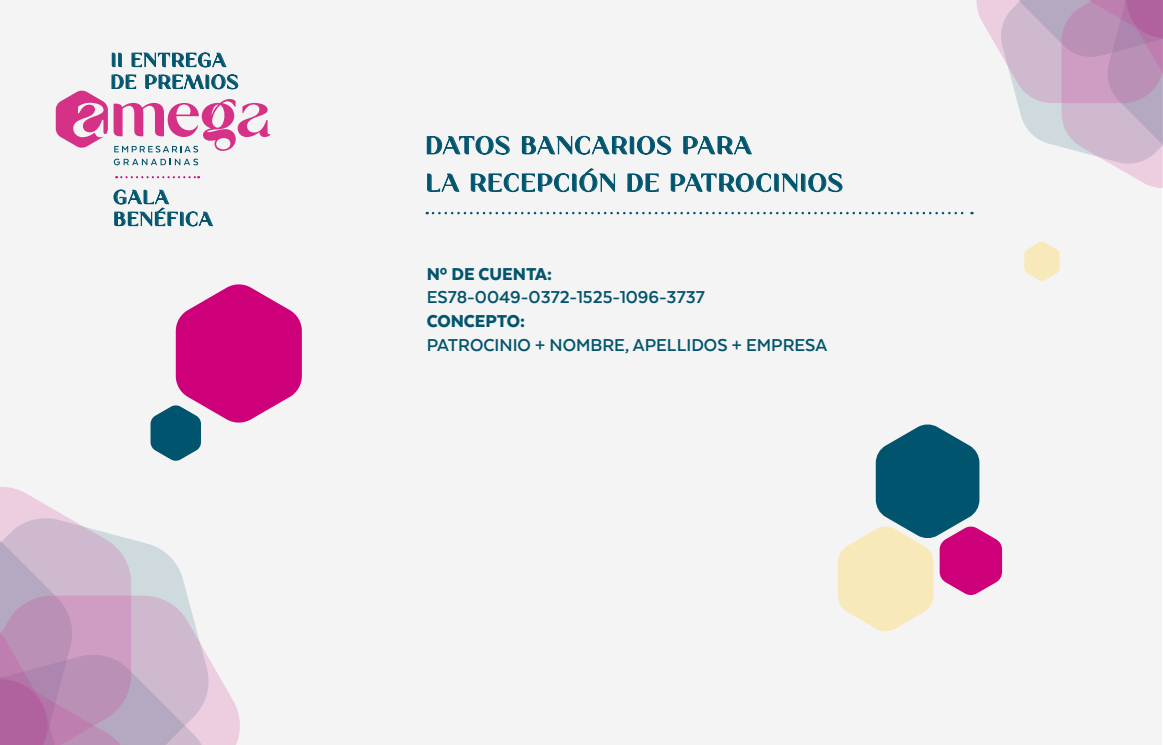
<style>
.page{position:relative;width:1163px;height:745px;background:#fff}
.page>*{position:absolute;margin:0;border:0;box-sizing:border-box;transform-origin:0 0}
.t1{font:31.12px/37.4px "Monea Alegante";letter-spacing:.05em;color:#00546d}
.t2{font:24.38px/21.9px "Monea Alegante";letter-spacing:.05em;color:#00546d}
.t3{font:700 19.88px "Texta Alt";color:#03546d}
.t4{font:900 19.88px "Texta Alt";color:#03546d}
</style>
<div class="page">
<div style="left:0;top:0;width:1161px;height:744px;background:#f4f4f4"></div>
<svg style="left:427px;top:212px;width:545px;height:2px"></svg>
<svg style="left:427px;top:136px;width:83px;height:19px"></svg>
<svg style="left:522px;top:136px;width:149px;height:19px"></svg>
<svg style="left:683px;top:136px;width:69px;height:18px"></svg>
<svg style="left:427px;top:173px;width:32px;height:19px"></svg>
<svg style="left:471px;top:168px;width:144px;height:24px"></svg>
<svg style="left:627px;top:173px;width:31px;height:19px"></svg>
<svg style="left:671px;top:173px;width:171px;height:19px"></svg>
<svg style="left:1024px;top:242px;width:35px;height:39px"></svg>
<svg style="left:150px;top:284px;width:152px;height:177px"></svg>
<svg style="left:838px;top:424px;width:164px;height:207px"></svg>
<svg style="left:209px;top:659px;width:31px;height:85px;fill:#edcde0"></svg>
<svg style="left:0;top:487px;width:209px;height:257px"></svg>
<svg style="left:976px;top:0;width:187px;height:188px"></svg>
<svg style="left:114px;top:189px;width:99px;height:37px"></svg>
<svg style="left:112px;top:53px;width:10px;height:14px"></svg>
<svg style="left:132px;top:52px;width:94px;height:15px"></svg>
<svg style="left:56px;top:74px;width:214px;height:78px"></svg>
<svg style="left:114px;top:158px;width:84px;height:7px"></svg>
<svg style="left:116px;top:176px;width:83px;height:2px"></svg>
<p class="t2" style="left:111px;top:50px;width:129px">II ENTREGA<br>DE PREMIOS</p>
<p class="t2" style="left:114px;top:187px;width:101px">GALA<br>BENÉFICA</p>
<h1 class="t1" style="left:426px;top:128px;width:418px">DATOS BANCARIOS PARA<br>LA RECEPCIÓN DE PATROCINIOS</h1>
<p class="t4" style="left:427px;top:263px;width:127px">Nº DE CUENTA:</p>
<p class="t3" style="left:427px;top:287px;width:279px">ES78-0049-0372-1525-1096-3737</p>
<p class="t4" style="left:427px;top:310px;width:100px">CONCEPTO:</p>
<p class="t3" style="left:427px;top:334px;width:402px">PATROCINIO + NOMBRE, APELLIDOS + EMPRESA</p>
</div>
